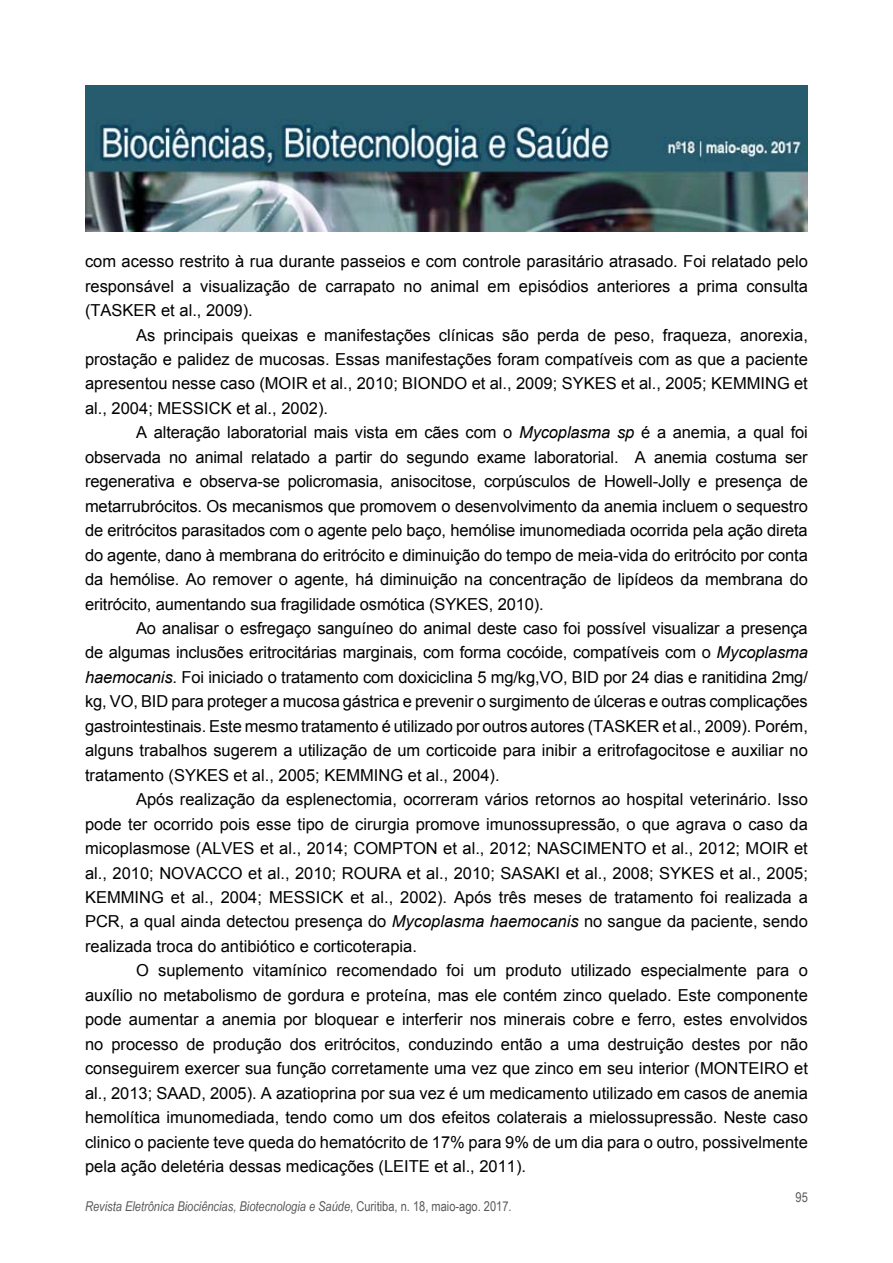
<style>
.page{position:relative;width:893px;height:1263px;background:#fff}
.page>*{position:absolute;margin:0;border:0;box-sizing:border-box;transform-origin:0 0}
.t1{font:16.5px/24.5px "Arial";color:#000;text-align:justify}
.t2{font:italic 13.5px "Arial Narrow";color:#58595b}
.t3{font:13.5px "Arial Narrow";color:#58595b}
.s1{font-style:italic}
.s2{font-style:normal}
</style>
<div class="page">
<img style="left:85px;top:85px;width:723px;height:146px">
<p class="t1" style="left:85px;top:249px;width:724px">com acesso restrito à rua durante passeios e com controle parasitário atrasado. Foi relatado pelo responsável a visualização de carrapato no animal em episódios anteriores a prima consulta (TASKER et al., 2009).</p>
<p class="t1" style="left:85px;top:323px;width:724px;text-indent:51px">As principais queixas e manifestações clínicas são perda de peso, fraqueza, anorexia, prostação e palidez de mucosas. Essas manifestações foram compatíveis com as que a paciente apresentou nesse caso (MOIR et al., 2010; BIONDO et al., 2009; SYKES et al., 2005; KEMMING et al., 2004; MESSICK et al., 2002).</p>
<p class="t1" style="left:85px;top:420px;width:724px;text-indent:51px">A alteração laboratorial mais vista em cães com o <span class="s1">Mycoplasma sp</span> é a anemia, a qual foi observada no animal relatado a partir do segundo exame laboratorial. A anemia costuma ser regenerativa e observa-se policromasia, anisocitose, corpúsculos de Howell-Jolly e presença de metarrubrócitos. Os mecanismos que promovem o desenvolvimento da anemia incluem o sequestro de eritrócitos parasitados com o agente pelo baço, hemólise imunomediada ocorrida pela ação direta do agente, dano à membrana do eritrócito e diminuição do tempo de meia-vida do eritrócito por conta da hemólise. Ao remover o agente, há diminuição na concentração de lipídeos da membrana do eritrócito, aumentando sua fragilidade osmótica (SYKES, 2010).</p>
<p class="t1" style="left:85px;top:616px;width:724px;text-indent:51px">Ao analisar o esfregaço sanguíneo do animal deste caso foi possível visualizar a presença de algumas inclusões eritrocitárias marginais, com forma cocóide, compatíveis com o <span class="s1">Mycoplasma haemocanis</span>. Foi iniciado o tratamento com doxiciclina 5 mg/kg,VO, BID por 24 dias e ranitidina 2mg/ kg, VO, BID para proteger a mucosa gástrica e prevenir o surgimento de úlceras e outras complicações gastrointestinais. Este mesmo tratamento é utilizado por outros autores (TASKER et al., 2009). Porém, alguns trabalhos sugerem a utilização de um corticoide para inibir a eritrofagocitose e auxiliar no tratamento (SYKES et al., 2005; KEMMING et al., 2004).</p>
<p class="t1" style="left:85px;top:787px;width:724px;text-indent:51px">Após realização da esplenectomia, ocorreram vários retornos ao hospital veterinário. Isso pode ter ocorrido pois esse tipo de cirurgia promove imunossupressão, o que agrava o caso da micoplasmose (ALVES et al., 2014; COMPTON et al., 2012; NASCIMENTO et al., 2012; MOIR et al., 2010; NOVACCO et al., 2010; ROURA et al., 2010; SASAKI et al., 2008; SYKES et al., 2005; KEMMING et al., 2004; MESSICK et al., 2002). Após três meses de tratamento foi realizada a PCR, a qual ainda detectou presença do <span class="s1">Mycoplasma haemocanis</span> no sangue da paciente, sendo realizada troca do antibiótico e corticoterapia.</p>
<p class="t1" style="left:85px;top:958px;width:724px;text-indent:51px">O suplemento vitamínico recomendado foi um produto utilizado especialmente para o auxílio no metabolismo de gordura e proteína, mas ele contém zinco quelado. Este componente pode aumentar a anemia por bloquear e interferir nos minerais cobre e ferro, estes envolvidos no processo de produção dos eritrócitos, conduzindo então a uma destruição destes por não conseguirem exercer sua função corretamente uma vez que zinco em seu interior (MONTEIRO et al., 2013; SAAD, 2005). A azatioprina por sua vez é um medicamento utilizado em casos de anemia hemolítica imunomediada, tendo como um dos efeitos colaterais a mielossupressão. Neste caso clinico o paciente teve queda do hematócrito de 17% para 9% de um dia para o outro, possivelmente pela ação deletéria dessas medicações (LEITE et al., 2011).</p>
<p class="t2" style="left:85px;top:1197px;width:428px">Revista Eletrônica Biociências, Biotecnologia e Saúde<span class="s2">, Curitiba, n. 18, maio-ago. 2017.</span></p>
<p class="t3" style="left:796px;top:1187px;width:14px">95</p>
</div>
